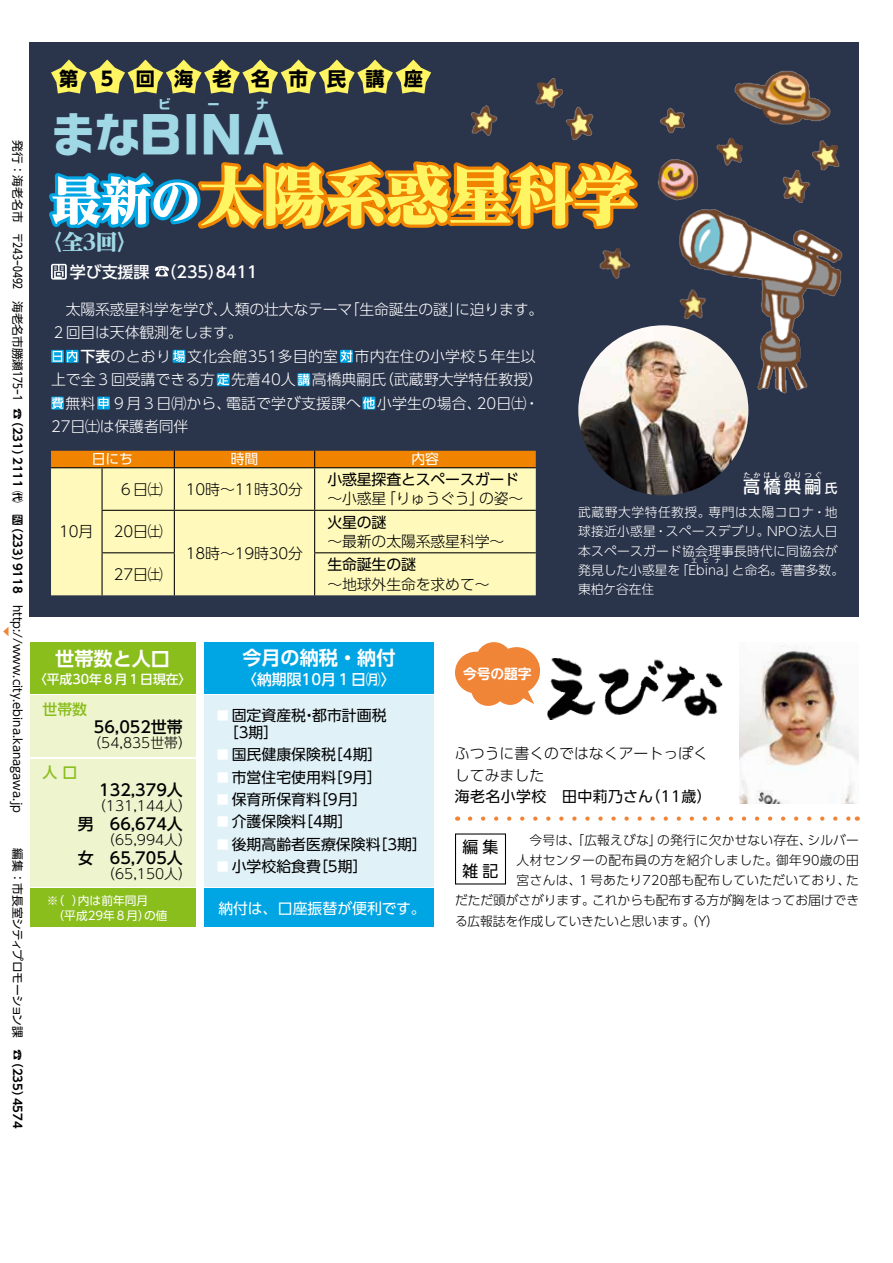
<style>
.page{position:relative;width:893px;height:1263px;background:#fff}
.page>*{position:absolute;margin:0;border:0;box-sizing:border-box;transform-origin:0 0}
.t1{font:800 expanded 63.75px "Reim Yonz Pro";letter-spacing:-.025em;color:#fff462}
.t2{font:700 46.8px "Ro G San Srf Std";letter-spacing:-.085em;color:#a1d8e6}
.t3{font:800 expanded 21.3px "Reim Yonz Pro";color:#a1d8e6}
.t4{font:700 19.2px "UD Shin Go Pro De";color:#fff}
.t5{font:700 19.2px "UD Shin Go NT Pro";letter-spacing:1em;color:#000}
.t6{font:500 16.95px "UD Shin Go Pro";color:#fff}
.t7{font:500 15.9px "UD Shin Go Pro";color:#000}
.t8{font:500 15.9px "UD Shin Go Pro";color:#fff}
.t9{font:15.9px/24.5px "UD Shin Go Pro";color:#000}
.t10{font:300 14.85px/23.4px "UD Shin Go Pro";letter-spacing:.005em;color:#fff}
.t11{font:14.85px/17px "UD Shin Go Pro";color:#000}
.t12{font:300 14.85px/21.3px "UD Shin Go Pro";letter-spacing:-.01em;color:#000}
.t13{font:14.85px "UD Shin Go Pro";letter-spacing:.03em;color:#000}
.t14{font:14.85px "UD Shin Go Pro";color:#fff}
.t15{font:500 14.85px "UD Shin Go Pro";color:#fff}
.t16{font:500 14.85px "UD Shin Go Pro";color:#8abe1d}
.t17{font:300 13.8px "UD Shin Go Pro";color:#000}
.t18{font:13.8px "UD Shin Go Pro";letter-spacing:-.01em;color:#fff}
.t19{font:700 13.8px "UD Shin M Go Pro De";letter-spacing:-.01em;color:#fff}
.t20{font:300 12.75px "UD Shin Go Pro";letter-spacing:.01em;color:#000}
.t21{font:300 12.75px/19.2px "UD Shin Go Pro";letter-spacing:.015em;color:#fff}
.t22{font:300 12.75px "UD Shin Go Pro";letter-spacing:-.01em;color:#000}
.t23{font:500 12.75px "UD Shin Go Pro";color:#fff}
.t24{font:700 12.75px "Ro G San Srf Std";color:#a1d8e6}
.t25{font:11.7px "UD Shin Go Pro";color:#000}
.t26{font:11.7px/14.9px "UD Shin Go Pro";color:#fff}
.t27{font:500 7.5px "UD Shin Go Pro";letter-spacing:.37em;color:#fff}
.t28{font:300 6.45px "UD Shin Go Pro";color:#fff}
.s1{font-family:"UD Shin Go C Ofiz Pr 6"}
.s2{font-family:"UD Shin Go Pro De";font-weight:700}
.s3{font-family:"ebina"}
.s4{font-size:51px;color:#fff}
.s5{font-weight:500}
.s6{font-size:11.85px;color:#fff}
</style>
<div class="page">
<div style="left:30px;top:43px;width:829px;height:574px;background:#2a344b"></div>
<img style="left:680px;top:209px;width:163px;height:192px">
<img style="left:658px;top:70px;width:182px;height:133px">
<img style="left:599px;top:232px;width:124px;height:114px">
<img style="left:471px;top:105px;width:27px;height:30px">
<img style="left:535px;top:78px;width:59px;height:57px">
<img style="left:578px;top:325px;width:170px;height:170px;border-radius:85px">
<svg style="left:51px;top:350px;width:13px;height:13px"></svg>
<svg style="left:66px;top:350px;width:13px;height:13px"></svg>
<svg style="left:53px;top:350px;width:24px;height:12px"></svg>
<svg style="left:173px;top:350px;width:13px;height:13px"></svg>
<svg style="left:173px;top:350px;width:12px;height:12px"></svg>
<svg style="left:340px;top:350px;width:13px;height:13px"></svg>
<svg style="left:341px;top:350px;width:11px;height:12px"></svg>
<svg style="left:217px;top:373px;width:13px;height:13px"></svg>
<svg style="left:217px;top:374px;width:12px;height:11px"></svg>
<svg style="left:297px;top:373px;width:13px;height:13px"></svg>
<svg style="left:298px;top:374px;width:12px;height:11px"></svg>
<svg style="left:51px;top:397px;width:13px;height:13px"></svg>
<svg style="left:52px;top:397px;width:11px;height:12px"></svg>
<svg style="left:97px;top:397px;width:13px;height:13px"></svg>
<svg style="left:98px;top:397px;width:11px;height:12px"></svg>
<svg style="left:362px;top:397px;width:13px;height:13px"></svg>
<svg style="left:363px;top:397px;width:12px;height:12px"></svg>
<img style="left:547px;top:658px;width:176px;height:62px">
<svg style="left:29px;top:135px;width:612px;height:100px"></svg>
<div style="left:204px;top:642px;width:230px;height:51px;background:#00a5e3"></div>
<div style="left:204px;top:695px;width:230px;height:192px;background:#e0f1f7"></div>
<div style="left:204px;top:889px;width:230px;height:38px;background:#00a5e3"></div>
<div style="left:30px;top:695px;width:166px;height:62px;background:#eef4ce"></div>
<div style="left:30px;top:889px;width:166px;height:38px;background:#8abe1d"></div>
<div style="left:30px;top:759px;width:166px;height:128px;background:#eef4ce"></div>
<div style="left:30px;top:642px;width:166px;height:51px;background:#8abe1d"></div>
<svg style="left:470px;top:816px;width:380px;height:5px"></svg>
<img style="left:740px;top:646px;width:119px;height:158px">
<svg style="left:455px;top:642px;width:85px;height:64px"></svg>
<svg style="left:3px;top:627px;width:6px;height:9px"></svg>
<svg style="left:51px;top:264px;width:16px;height:16px"></svg>
<svg style="left:53px;top:265px;width:12px;height:13px"></svg>
<svg style="left:155px;top:266px;width:14px;height:10px"></svg>
<div style="left:455px;top:833px;width:51px;height:51px;border:1px solid #000"></div>
<div style="left:51px;top:468px;width:485px;height:127px;background:#fffabc"></div>
<hr style="left:102px;top:468px;width:1px;height:42px;background:#000">
<hr style="left:174px;top:468px;width:1px;height:42px;background:#000">
<hr style="left:314px;top:468px;width:1px;height:42px;background:#000">
<hr style="left:102px;top:510px;width:72px;height:1px;background:#000">
<hr style="left:102px;top:511px;width:1px;height:41px;background:#000">
<hr style="left:174px;top:510px;width:141px;height:1px;background:#000">
<hr style="left:174px;top:511px;width:1px;height:41px;background:#000">
<hr style="left:315px;top:510px;width:221px;height:1px;background:#000">
<hr style="left:314px;top:511px;width:1px;height:41px;background:#000">
<hr style="left:102px;top:552px;width:73px;height:1px;background:#000">
<hr style="left:102px;top:553px;width:1px;height:42px;background:#000">
<hr style="left:174px;top:553px;width:1px;height:42px;background:#000">
<hr style="left:314px;top:552px;width:222px;height:1px;background:#000">
<hr style="left:314px;top:553px;width:1px;height:42px;background:#000">
<div style="left:51px;top:451px;width:485px;height:16px;background:#f08300"></div>
<hr style="left:51px;top:467px;width:51px;height:1px;background:#000">
<hr style="left:102px;top:467px;width:72px;height:1px;background:#000">
<hr style="left:174px;top:467px;width:141px;height:1px;background:#000">
<hr style="left:315px;top:467px;width:221px;height:1px;background:#000">
<svg style="left:51px;top:60px;width:380px;height:34px"></svg>
<p class="t25" style="left:27px;top:140px;width:989px;rotate:90deg">発行：海老名市　〒<span class="s1">２４３ｰ０４９２</span>　海老名市勝瀬<span class="s1">１７５ｰ１</span> ☎<span class="s2">（231）2111 ㈹　</span><span class="s3">F</span><span class="s2">（233）9118</span>　http://www.city.ebina.kanagawa.jp　　　編集：市長室シティプロモーション課　<span class="s2">☎（235）4574</span></p>
<p class="t5" style="left:59px;top:63px;width:365px">第５回海老名市民講座</p>
<p class="t24" style="left:158px;top:95px;width:14px">ビ</p>
<p class="t24" style="left:207px;top:95px;width:14px">ー</p>
<p class="t24" style="left:256px;top:95px;width:14px">ナ</p>
<h2 class="t2" style="left:168px;top:102px;width:121px">ＩＮＡ</h2>
<h2 class="t2" style="left:50px;top:102px;width:136px">まなＢ</h2>
<h1 class="t1" style="left:51px;top:144px;width:587px"><span class="s4">最新の</span>太陽系惑星科学</h1>
<h3 class="t3" style="left:41px;top:225px;width:98px">〈全３回〉</h3>
<p class="t8" style="left:70px;top:259px;width:189px">学び支援課 （235）8411</p>
<p class="t10" style="left:51px;top:297px;width:494px">　太陽系惑星科学を学び、人類の壮大なテーマ「生命誕生の謎」に迫ります。<br>２回目は天体観測をします。</p>
<p class="t10" style="left:80px;top:344px;width:457px"><span class="s5">下表</span>のとおり 文化会館351多目的室 市内在住の小学校５年生以</p>
<p class="t10" style="left:51px;top:367px;width:494px">上で全３回受講できる方 先着40人 高橋典嗣氏（武蔵野大学特任教授）</p>
<p class="t10" style="left:66px;top:391px;width:475px">無料 ９月３日㈪から、電話で学び支援課へ 小学生の場合、20日㈯・</p>
<p class="t10" style="left:51px;top:414px;width:139px">27日㈯は保護者同伴</p>
<p class="t18" style="left:92px;top:448px;width:43px">日にち</p>
<p class="t18" style="left:231px;top:448px;width:29px">時間</p>
<p class="t18" style="left:411px;top:448px;width:29px">内容</p>
<p class="t12" style="left:59px;top:521px;width:36px">10月</p>
<p class="t12" style="left:118px;top:478px;width:46px">６日㈯</p>
<p class="t12" style="left:186px;top:478px;width:119px">10時～11時30分</p>
<p class="t12" style="left:114px;top:520px;width:50px">20日㈯</p>
<p class="t12" style="left:114px;top:563px;width:50px">27日㈯</p>
<p class="t12" style="left:186px;top:542px;width:119px">18時～19時30分</p>
<p class="t11" style="left:327px;top:471px;width:193px">小惑星探査とスペースガード</p>
<p class="t12" style="left:327px;top:487px;width:197px">～小惑星「りゅうぐう」の姿～</p>
<p class="t11" style="left:327px;top:513px;width:61px">火星の謎</p>
<p class="t12" style="left:327px;top:530px;width:178px">～最新の太陽系惑星科学～</p>
<p class="t11" style="left:327px;top:556px;width:90px">生命誕生の謎</p>
<p class="t12" style="left:327px;top:573px;width:164px">～地球外生命を求めて～</p>
<p class="t27" style="left:743px;top:469px;width:80px">たかはしのりつぐ</p>
<p class="t6" style="left:743px;top:473px;width:80px">高橋典嗣</p>
<p class="t23" style="left:825px;top:478px;width:14px">氏</p>
<p class="t21" style="left:578px;top:502px;width:267px">武蔵野大学特任教授。専門は太陽コロナ・地球接近小惑星・スペースデブリ。NPO法人日本スペースガード協会理事長時代に同協会が発見した小惑星を「Ebina」と命名。著書多数。</p>
<p class="t28" style="left:691px;top:555px;width:31px">エビナ</p>
<p class="t21" style="left:578px;top:579px;width:77px">東柏ケ谷在住</p>
<p class="t4" style="left:242px;top:642px;width:155px">今月の納税・納付</p>
<p class="t15" style="left:242px;top:667px;width:155px">〈納期限10月１日㈪〉</p>
<p class="t11" style="left:224px;top:707px;width:164px;text-indent:-7px"><span class="s6">■</span> 固定資産税・都市計画税［3期］</p>
<p class="t11" style="left:217px;top:746px;width:167px"><span class="s6">■</span> 国民健康保険税［4期］</p>
<p class="t11" style="left:217px;top:768px;width:167px"><span class="s6">■</span> 市営住宅使用料［9月］</p>
<p class="t11" style="left:217px;top:790px;width:152px"><span class="s6">■</span> 保育所保育料［9月］</p>
<p class="t11" style="left:217px;top:813px;width:137px"><span class="s6">■</span> 介護保険料［4期］</p>
<p class="t11" style="left:217px;top:835px;width:212px"><span class="s6">■</span> 後期高齢者医療保険料［3期］</p>
<p class="t11" style="left:217px;top:857px;width:152px"><span class="s6">■</span> 小学校給食費［5期］</p>
<p class="t14" style="left:218px;top:896px;width:209px">納付は、口座振替が便利です。</p>
<p class="t4" style="left:55px;top:643px;width:116px">世帯数と人口</p>
<p class="t23" style="left:34px;top:669px;width:159px">〈平成30年８月１日現在〉</p>
<p class="t19" style="left:463px;top:663px;width:70px">今号の題字</p>
<p class="t16" style="left:43px;top:698px;width:46px">世帯数</p>
<p class="t7" style="left:94px;top:714px;width:90px">56,052世帯</p>
<p class="t17" style="left:87px;top:732px;width:106px">（54,835世帯）</p>
<p class="t12" style="left:455px;top:742px;width:254px">ふつうに書くのではなくアートっぽくしてみました</p>
<p class="t13" style="left:455px;top:784px;width:258px">海老名小学校　田中莉乃さん（11歳）</p>
<p class="t16" style="left:43px;top:760px;width:36px">人口</p>
<p class="t7" style="left:99px;top:777px;width:85px">132,379人</p>
<p class="t17" style="left:92px;top:795px;width:101px">（131,144人）</p>
<p class="t7" style="left:78px;top:811px;width:106px">男　66,674人</p>
<p class="t17" style="left:101px;top:829px;width:92px">（65,994人）</p>
<p class="t7" style="left:78px;top:845px;width:106px">女　65,705人</p>
<p class="t17" style="left:101px;top:863px;width:92px">（65,150人）</p>
<p class="t20" style="left:517px;top:829px;width:344px">　今号は、「広報えびな」の発行に欠かせない存在、シルバー</p>
<p class="t20" style="left:517px;top:850px;width:344px">人材センターの配布員の方を紹介しました。御年90歳の田</p>
<p class="t20" style="left:517px;top:870px;width:344px">宮さんは、１号あたり720部も配布していただいており、た</p>
<p class="t20" style="left:455px;top:890px;width:406px">だただ頭がさがります。これからも配布する方が胸をはってお届けでき</p>
<p class="t22" style="left:455px;top:910px;width:266px">る広報誌を作成していきたいと思います。（Y）</p>
<p class="t9" style="left:463px;top:834px;width:37px">編集雑記</p>
<p class="t26" style="left:47px;top:893px;width:122px">※（ ）内は前年同月<br>　（平成29年８月）の値</p>
</div>
